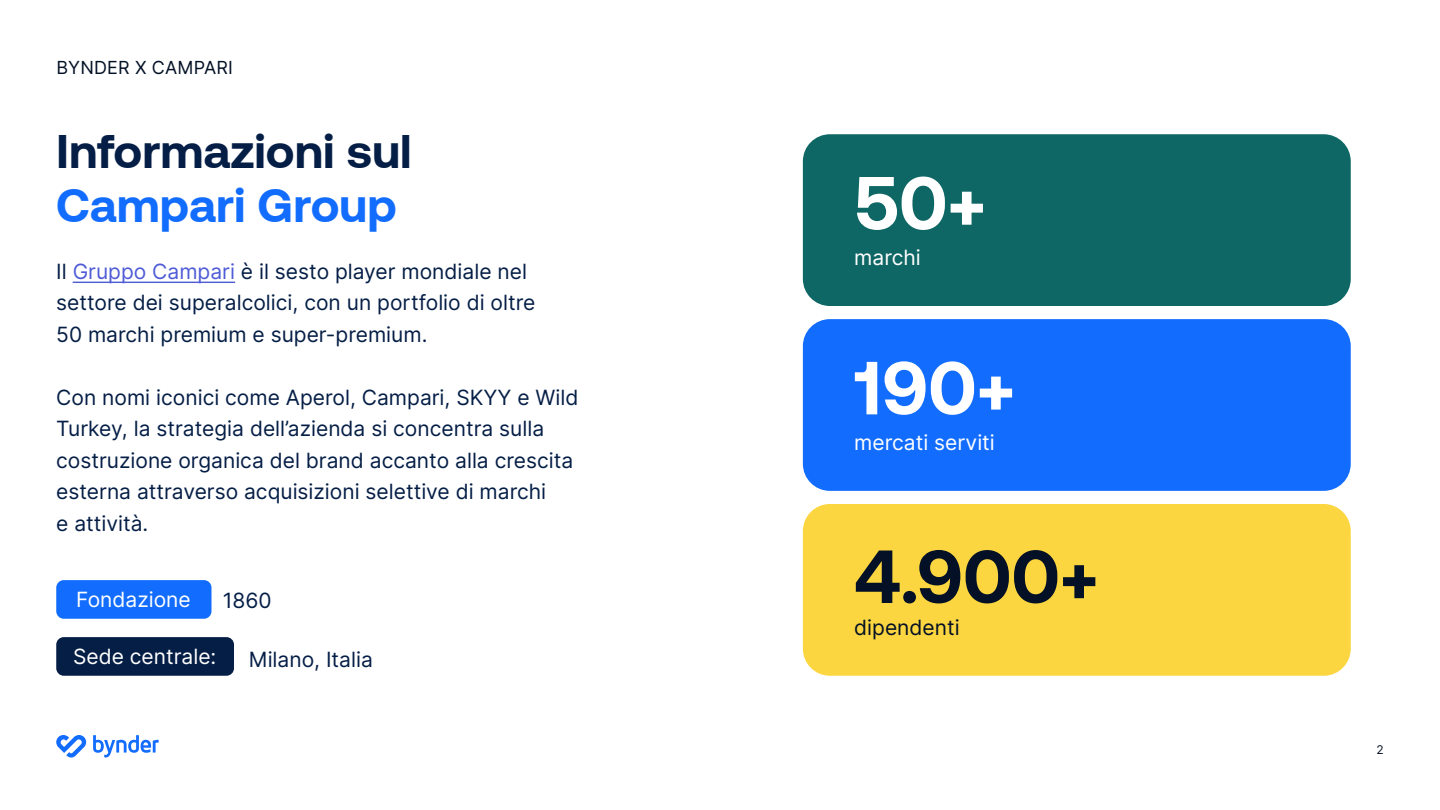
<style>
.page{position:relative;width:1440px;height:810px;background:#fff}
.page>*{position:absolute;margin:0;border:0;box-sizing:border-box;transform-origin:0 0}
.t1{font:700 75px "Aeonik";color:#fff}
.t2{font:700 75px "Aeonik";color:#031025}
.t3{font:700 48px "Aeonik";color:#051e46}
.t4{font:700 48px "Aeonik";color:#126dfe}
.t5{font:21px/31.5px "Inter";color:#051e46}
.t6{font:21px "Inter";color:#fff}
.t7{font:21px "Inter";color:#031025}
.t8{font:18px "Inter";letter-spacing:.01em;color:#031025}
.t9{font:12px "Inter";color:#031025}
.s1{color:#4f5cd6}
</style>
<div class="page">
<div style="left:803px;top:134px;width:548px;height:172px;background:#0e6765;border-radius:27px"></div>
<div style="left:803px;top:319px;width:548px;height:172px;background:#126dfe;border-radius:27px"></div>
<div style="left:803px;top:504px;width:548px;height:172px;background:#fcd640;border-radius:27px"></div>
<svg style="left:93px;top:735px;width:66px;height:22px"></svg>
<svg style="left:56px;top:735px;width:30px;height:23px"></svg>
<hr style="left:73px;top:282px;width:162px;height:1px;background:#4f5cd6">
<div style="left:56px;top:580px;width:156px;height:39px;background:#126dfe;border-radius:8px"></div>
<div style="left:56px;top:637px;width:178px;height:39px;background:#051e46;border-radius:8px"></div>
<p class="t8" style="left:56px;top:54px;width:178px">BYNDER X CAMPARI</p>
<h2 class="t3" style="left:56px;top:123px;width:357px">Informazioni sul</h2>
<h2 class="t4" style="left:56px;top:177px;width:342px">Campari Group</h2>
<p class="t5" style="left:56px;top:255px;width:481px">Il <span class="s1">Gruppo Campari</span> è il sesto player mondiale nel settore dei superalcolici, con un portfolio di oltre<br>50 marchi premium e super-premium.</p>
<p class="t5" style="left:56px;top:381px;width:524px">Con nomi iconici come Aperol, Campari, SKYY e Wild Turkey, la strategia dell’azienda si concentra sulla costruzione organica del brand accanto alla crescita esterna attraverso acquisizioni selettive di marchi<br>e attività.</p>
<p class="t6" style="left:76px;top:584px;width:116px">Fondazione</p>
<p class="t5" style="left:223px;top:584px;width:50px">1860</p>
<p class="t6" style="left:73px;top:641px;width:145px">Sede centrale:</p>
<p class="t5" style="left:249px;top:643px;width:125px">Milano, Italia</p>
<h1 class="t1" style="left:854px;top:160px;width:133px">50+</h1>
<p class="t6" style="left:854px;top:242px;width:68px">marchi</p>
<h1 class="t1" style="left:854px;top:345px;width:163px">190+</h1>
<p class="t6" style="left:854px;top:427px;width:142px">mercati serviti</p>
<h1 class="t2" style="left:854px;top:534px;width:246px">4.900+</h1>
<p class="t7" style="left:854px;top:612px;width:107px">dipendenti</p>
<p class="t9" style="left:1376px;top:741px;width:9px">2</p>
</div>
